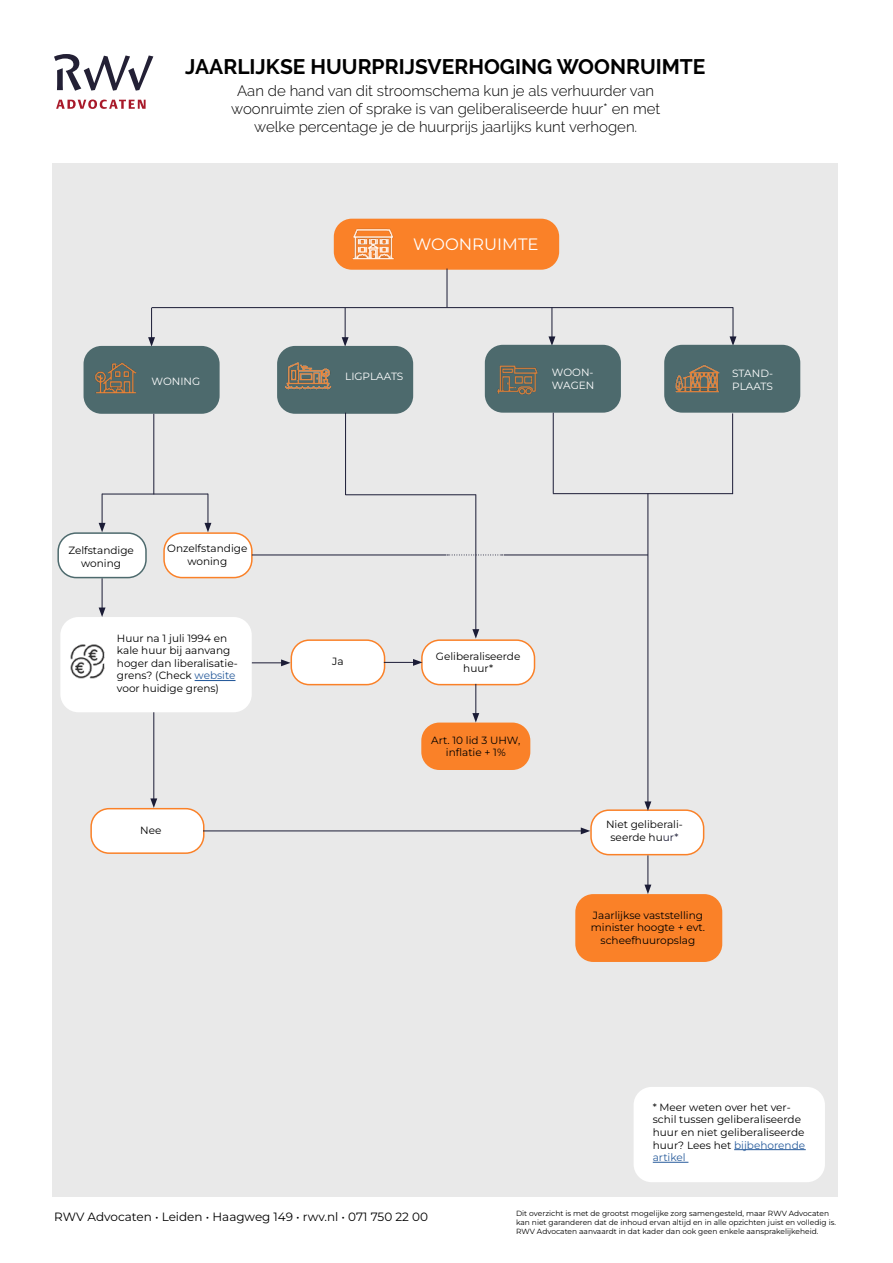
<style>
.page{position:relative;width:893px;height:1263px;background:#fff}
.page>*{position:absolute;margin:0;border:0;box-sizing:border-box;transform-origin:0 0}
.t1{font:700 21px "Raleway";color:#000}
.t2{font:100 16.5px "Montserrat";color:#fff}
.t3{font:300 15px/18px "Raleway";color:#000;text-align:center}
.t4{font:100 12px "Montserrat";color:#000}
.t5{font:100 10.5px/12.6px "Montserrat";color:#000;text-align:center}
.t6{font:10.5px/12.6px "Montserrat";color:#000}
.t7{font:100 10.5px/12.6px "Montserrat";color:#fff}
.t8{font:100 7.5px/9px "Montserrat";color:#000}
.s1{color:#275b9b}
.s2{color:#1b1c36}
</style>
<div class="page">
<div style="left:53px;top:164px;width:785px;height:1033px;background:#e9e9e9"></div>
<svg style="left:54px;top:54px;width:99px;height:37px"></svg>
<svg style="left:56px;top:100px;width:90px;height:9px"></svg>
<div style="left:334px;top:219px;width:225px;height:51px;background:#fa8128;border-radius:18px"></div>
<img style="left:352px;top:228px;width:42px;height:32px">
<hr style="left:447px;top:269px;width:1px;height:38px;background:#1b1c36">
<hr style="left:152px;top:307px;width:581px;height:1px;background:#1b1c36">
<hr style="left:151px;top:308px;width:1px;height:32px;background:#1b1c36">
<svg style="left:148px;top:337px;width:7px;height:9px"></svg>
<hr style="left:733px;top:307px;width:1px;height:32px;background:#1b1c36">
<svg style="left:729px;top:336px;width:7px;height:9px"></svg>
<div style="left:84px;top:346px;width:136px;height:68px;background:#4d6a6d;border-radius:18px"></div>
<div style="left:60px;top:617px;width:192px;height:95px;background:#fff;border-radius:18px"></div>
<hr style="left:195px;top:680px;width:40px;height:1px;background:#275b9b">
<hr style="left:153px;top:414px;width:1px;height:80px;background:#1b1c36">
<hr style="left:102px;top:494px;width:106px;height:1px;background:#1b1c36">
<hr style="left:102px;top:494px;width:1px;height:31px;background:#1b1c36">
<svg style="left:99px;top:523px;width:7px;height:9px"></svg>
<hr style="left:208px;top:494px;width:1px;height:31px;background:#1b1c36">
<svg style="left:204px;top:523px;width:7px;height:9px"></svg>
<div style="left:58px;top:533px;width:88px;height:45px;background:#fff;border-radius:18px"></div>
<div style="left:57px;top:532px;width:90px;height:46px;border:2px solid #4d6a6d;border-radius:18px"></div>
<div style="left:164px;top:533px;width:88px;height:45px;background:#fff;border-radius:18px"></div>
<div style="left:163px;top:532px;width:90px;height:46px;border:2px solid #fa8128;border-radius:18px"></div>
<hr style="left:252px;top:662px;width:31px;height:1px;background:#1b1c36">
<svg style="left:281px;top:659px;width:10px;height:7px"></svg>
<div style="left:291px;top:640px;width:94px;height:45px;background:#fff;border-radius:18px"></div>
<div style="left:291px;top:639px;width:94px;height:46px;border:2px solid #fa8128;border-radius:18px"></div>
<div style="left:422px;top:640px;width:112px;height:45px;background:#fff;border-radius:18px"></div>
<div style="left:421px;top:639px;width:114px;height:46px;border:2px solid #fa8128;border-radius:18px"></div>
<img style="left:70px;top:644px;width:35px;height:34px">
<img style="left:95px;top:362px;width:42px;height:32px">
<hr style="left:552px;top:307px;width:1px;height:32px;background:#1b1c36">
<svg style="left:548px;top:336px;width:7px;height:9px"></svg>
<hr style="left:345px;top:308px;width:1px;height:32px;background:#1b1c36">
<svg style="left:342px;top:337px;width:7px;height:9px"></svg>
<div style="left:277px;top:346px;width:136px;height:68px;background:#4d6a6d;border-radius:18px"></div>
<img style="left:285px;top:362px;width:47px;height:28px">
<div style="left:485px;top:345px;width:136px;height:68px;background:#4d6a6d;border-radius:18px"></div>
<img style="left:497px;top:365px;width:41px;height:30px">
<div style="left:664px;top:345px;width:136px;height:68px;background:#4d6a6d;border-radius:18px"></div>
<img style="left:675px;top:364px;width:45px;height:29px">
<hr style="left:102px;top:578px;width:1px;height:32px;background:#1b1c36">
<svg style="left:99px;top:607px;width:7px;height:10px"></svg>
<div style="left:91px;top:809px;width:113px;height:44px;background:#fff;border-radius:18px"></div>
<div style="left:90px;top:808px;width:114px;height:46px;border:2px solid #fa8128;border-radius:18px"></div>
<div style="left:591px;top:810px;width:113px;height:45px;background:#fff;border-radius:18px"></div>
<div style="left:590px;top:809px;width:114px;height:46px;border:2px solid #fa8128;border-radius:18px"></div>
<hr style="left:384px;top:662px;width:31px;height:1px;background:#1b1c36">
<svg style="left:413px;top:659px;width:9px;height:7px"></svg>
<div style="left:421px;top:722px;width:109px;height:48px;background:#fa8128;border-radius:18px"></div>
<hr style="left:345px;top:413px;width:1px;height:82px;background:#1b1c36">
<hr style="left:346px;top:494px;width:130px;height:1px;background:#1b1c36">
<hr style="left:475px;top:494px;width:1px;height:137px;background:#1b1c36">
<svg style="left:472px;top:629px;width:7px;height:10px"></svg>
<hr style="left:475px;top:684px;width:1px;height:31px;background:#1b1c36">
<svg style="left:472px;top:713px;width:7px;height:9px"></svg>
<hr style="left:647px;top:493px;width:1px;height:311px;background:#1b1c36">
<svg style="left:644px;top:801px;width:7px;height:10px"></svg>
<hr style="left:553px;top:493px;width:180px;height:1px;background:#1b1c36">
<hr style="left:553px;top:413px;width:1px;height:80px;background:#1b1c36">
<hr style="left:732px;top:413px;width:1px;height:81px;background:#1b1c36">
<hr style="left:153px;top:712px;width:1px;height:89px;background:#1b1c36">
<svg style="left:150px;top:798px;width:7px;height:10px"></svg>
<hr style="left:203px;top:830px;width:380px;height:1px;background:#1b1c36">
<svg style="left:581px;top:827px;width:9px;height:7px"></svg>
<div style="left:575px;top:894px;width:147px;height:68px;background:#fa8128;border-radius:18px"></div>
<hr style="left:647px;top:855px;width:1px;height:32px;background:#1b1c36">
<svg style="left:644px;top:885px;width:7px;height:9px"></svg>
<hr style="left:252px;top:555px;width:194px;height:1px;background:#1b1c36">
<hr style="left:504px;top:555px;width:144px;height:1px;background:#1b1c36">
<svg style="left:447px;top:555px;width:56px;height:1px"></svg>
<div style="left:634px;top:1087px;width:191px;height:95px;background:#fff;border-radius:18px"></div>
<hr style="left:734px;top:1149px;width:72px;height:1px;background:#275b9b">
<hr style="left:653px;top:1162px;width:35px;height:1px;background:#275b9b">
<h1 class="t1" style="left:185px;top:54px;width:522px">JAARLIJKSE HUURPRIJSVERHOGING WOONRUIMTE</h1>
<h3 class="t3" style="left:231px;top:81px;width:430px">Aan de hand van dit stroomschema kun je als verhuurder van woonruimte zien of sprake is van geliberaliseerde huur* en met welke percentage je de huurprijs jaarlijks kunt verhogen.</h3>
<p class="t7" style="left:152px;top:374px;width:50px">WONING</p>
<p class="t5" style="left:68px;top:544px;width:67px">Zelfstandige woning</p>
<p class="t5" style="left:167px;top:542px;width:82px">Onzelfstandige woning</p>
<p class="t5" style="left:117px;top:631px;width:122px;text-align:left">Huur na 1 juli 1994 en kale huur bij aanvang hoger dan liberalisatie&shy;grens? (Check <span class="s1">website </span>voor huidige grens)</p>
<h2 class="t2" style="left:413px;top:234px;width:127px">WOONRUIMTE</h2>
<p class="t7" style="left:345px;top:370px;width:60px">LIGPLAATS</p>
<p class="t7" style="left:552px;top:366px;width:44px">WOON-<br>WAGEN</p>
<p class="t7" style="left:732px;top:367px;width:42px">STAND-<br>PLAATS</p>
<p class="t5" style="left:332px;top:655px;width:13px">Ja</p>
<p class="t5" style="left:436px;top:649px;width:86px">Geliberaliseerde huur*</p>
<p class="t5" style="left:431px;top:733px;width:91px">Art. 10 lid 3 UHW, inflatie + 1%</p>
<p class="t5" style="left:140px;top:823px;width:23px">Nee</p>
<p class="t5" style="left:606px;top:818px;width:78px">Niet geliberali&shy;seerde hu<span class="s2">ur*</span></p>
<p class="t5" style="left:591px;top:908px;width:116px">Jaarlijkse vaststelling minister hoogte + evt. scheefhuuropslag</p>
<p class="t6" style="left:653px;top:1100px;width:154px">* Meer weten over het ver&shy;schil tussen geliberaliseerde huur en niet geliberaliseerde huur? Lees het <span class="s1">bijbehorende artikel</span></p>
<p class="t4" style="left:54px;top:1208px;width:376px">RWV Advocaten • Leiden • Haagweg 149 • rwv.nl • 071 750 22 00</p>
<p class="t8" style="left:516px;top:1209px;width:321px">Dit overzicht is met de grootst mogelijke zorg samengesteld, maar RWV Advocaten kan niet garanderen dat de inhoud ervan altijd en in alle opzichten juist en volledig is.<br>RWV Advocaten aanvaardt in dat kader dan ook geen enkele aansprakelijkeheid.</p>
</div>
